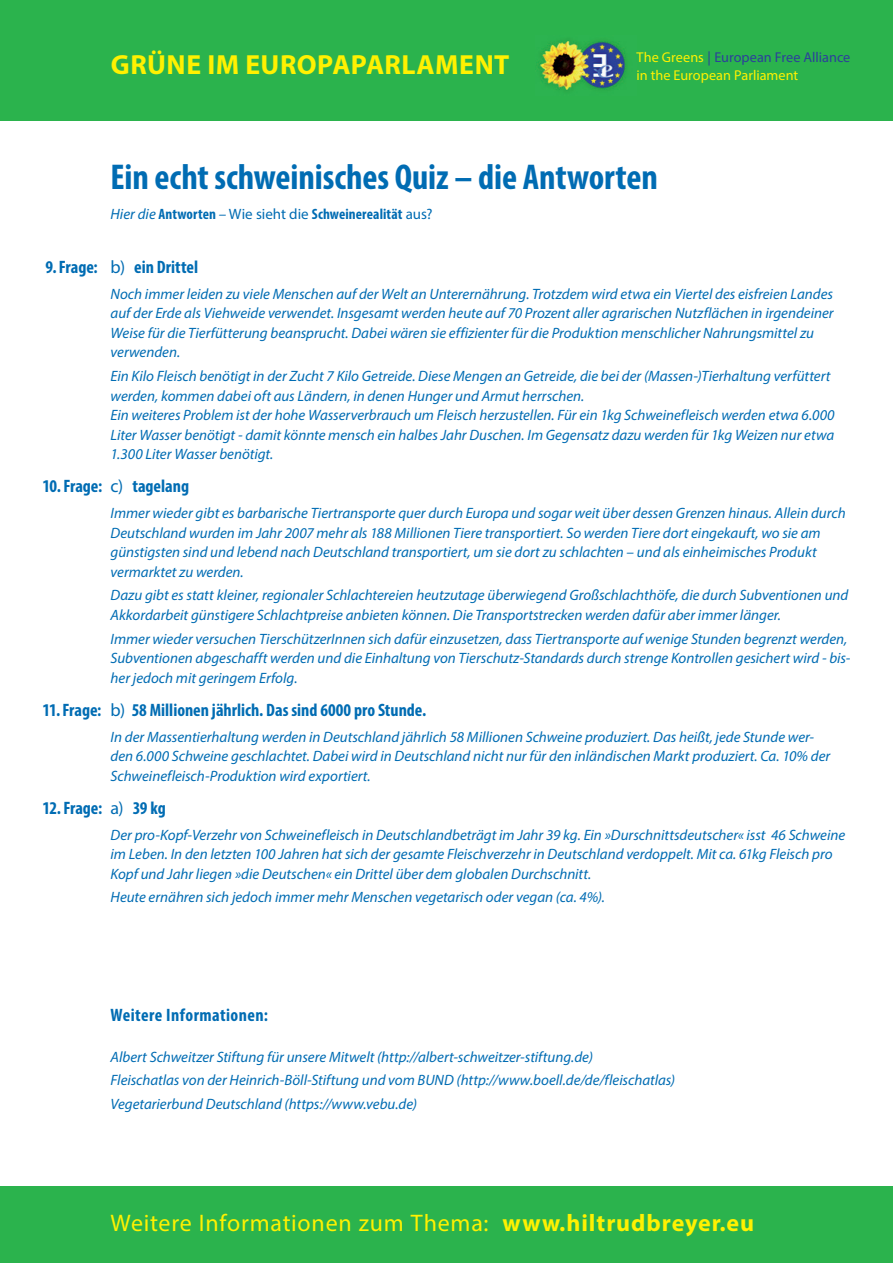
<style>
.page{position:relative;width:893px;height:1263px;background:#fff}
.page>*{position:absolute;margin:0;border:0;box-sizing:border-box;transform-origin:0 0}
.t1{font:700 condensed 36px "Myriad Pro";letter-spacing:-.005em;color:#006cb3}
.t2{font:700 27.75px "Myriad Pro";letter-spacing:.02em;color:#fff101}
.t3{font:24px "Myriad Pro";letter-spacing:.03em;color:#fff101}
.t4{font:700 condensed 18px "Myriad Pro";color:#006cb3}
.t5{font:700 condensed 18px "Myriad Pro";letter-spacing:.025em;color:#006cb3}
.t6{font:italic 15px/19.5px "Myriad Pro";color:#006cb3}
.t7{font:700 condensed 15px "Myriad Pro";letter-spacing:.005em;color:#006cb3}
.t8{font:14.25px/18px "Myriad Pro";color:#fff101}
.s1{color:#2c409a}
.s2{font-weight:400;font-style:italic;font-stretch:normal}
.s3{font-weight:400;font-stretch:normal}
.s4{font-weight:700}
</style>
<div class="page">
<div style="left:0;top:0;width:893px;height:121px;background:#2bb34d"></div>
<div style="left:0;top:1186px;width:893px;height:77px;background:#2bb34d"></div>
<img style="left:538px;top:40px;width:88px;height:51px">
<h2 class="t2" style="left:111px;top:47px;width:400px">GRÜNE IM EUROPAPARLAMENT</h2>
<p class="t8" style="left:636px;top:48px;width:215px">The Greens <span class="s1">| European Free Alliance </span>in the European Parliament</p>
<h1 class="t1" style="left:111px;top:154px;width:549px">Ein echt schweinisches Quiz – die Antworten</h1>
<p class="t7" style="left:111px;top:205px;width:323px"><span class="s2">Hier die</span> Antworten <span class="s2">–</span> <span class="s3">Wie sieht die</span> Schweinerealität <span class="s3">aus?</span></p>
<p class="t4" style="left:46px;top:256px;width:154px">9.Frage: <span class="s3">b)</span> ein Drittel</p>
<p class="t6" style="left:111px;top:284px;width:725px">Noch immer leiden zu viele Menschen auf der Welt an Unterernährung. Trotzdem wird etwa ein Viertel des eisfreien Landes auf der Erde als Viehweide verwendet. Insgesamt werden heute auf 70 Prozent aller agrarischen Nutzflächen in irgendeiner Weise für die Tierfütterung beansprucht. Dabei wären sie effizienter für die Produktion menschlicher Nahrungsmittel zu verwenden.</p>
<p class="t6" style="left:111px;top:366px;width:726px">Ein Kilo Fleisch benötigt in der Zucht 7 Kilo Getreide. Diese Mengen an Getreide, die bei der (Massen-)Tierhaltung verfüttert werden, kommen dabei oft aus Ländern, in denen Hunger und Armut herrschen.<br>Ein weiteres Problem ist der hohe Wasserverbrauch um Fleisch herzustellen. Für ein 1kg Schweinefleisch werden etwa 6.000<br>Liter Wasser benötigt - damit könnte mensch ein halbes Jahr Duschen. Im Gegensatz dazu werden für 1kg Weizen nur etwa 1.300 Liter Wasser benötigt.</p>
<p class="t4" style="left:43px;top:475px;width:148px">10.Frage: <span class="s3">c)</span> tagelang</p>
<p class="t6" style="left:111px;top:503px;width:737px">Immer wieder gibt es barbarische Tiertransporte quer durch Europa und sogar weit über dessen Grenzen hinaus. Allein durch Deutschland wurden im Jahr 2007 mehr als 188 Millionen Tiere transportiert. So werden Tiere dort eingekauft, wo sie am günstigsten sind und lebend nach Deutschland transportiert, um sie dort zu schlachten – und als einheimisches Produkt vermarktet zu werden.</p>
<p class="t6" style="left:111px;top:585px;width:739px">Dazu gibt es statt kleiner, regionaler Schlachtereien heutzutage überwiegend Großschlachthöfe, die durch Subventionen und<br>Akkordarbeit günstigere Schlachtpreise anbieten können. Die Transportstrecken werden dafür aber immer länger.</p>
<p class="t6" style="left:111px;top:628px;width:741px">Immer wieder versuchen TierschützerInnen sich dafür einzusetzen, dass Tiertransporte auf wenige Stunden begrenzt werden,<br>Subventionen abgeschafft werden und die Einhaltung von Tierschutz-Standards durch strenge Kontrollen gesichert wird - bis&shy;her jedoch mit geringem Erfolg.</p>
<p class="t4" style="left:43px;top:698px;width:385px">11.Frage: <span class="s3">b)</span> 58 Millionen jährlich. Das sind 6000 pro Stunde.</p>
<p class="t6" style="left:111px;top:726px;width:721px">In der Massentierhaltung werden in Deutschland jährlich 58 Millionen Schweine produziert. Das heißt, jede Stunde wer&shy;den 6.000 Schweine geschlachtet. Dabei wird in Deutschland nicht nur für den inländischen Markt produziert. Ca. 10% der<br>Schweinefleisch-Produktion wird exportiert.</p>
<p class="t4" style="left:43px;top:796px;width:125px">12.Frage: <span class="s3">a)</span> 39 kg</p>
<p class="t6" style="left:111px;top:825px;width:736px">Der pro-Kopf-Verzehr von Schweinefleisch in Deutschlandbeträgt im Jahr 39 kg. Ein »Durschnittsdeutscher« isst 46 Schweine im Leben. In den letzten 100 Jahren hat sich der gesamte Fleischverzehr in Deutschland verdoppelt. Mit ca. 61kg Fleisch pro<br>Kopf und Jahr liegen »die Deutschen« ein Drittel über dem globalen Durchschnitt.</p>
<p class="t6" style="left:111px;top:887px;width:496px">Heute ernähren sich jedoch immer mehr Menschen vegetarisch oder vegan (ca. 4%).</p>
<p class="t5" style="left:111px;top:1003px;width:159px">Weitere Informationen:</p>
<p class="t6" style="left:111px;top:1044px;width:566px;line-height:23.7px">Albert Schweitzer Stiftung für unsere Mitwelt (http://albert-schweitzer-stiftung.de)<br>Fleischatlas von der Heinrich-Böll-Stiftung und vom BUND (http://www.boell.de/de/fleischatlas)<br>Vegetarierbund Deutschland (https://www.vebu.de)</p>
<h3 class="t3" style="left:111px;top:1208px;width:645px">Weitere Informationen zum Thema: <span class="s4">www.hiltrudbreyer.eu</span></h3>
</div>
